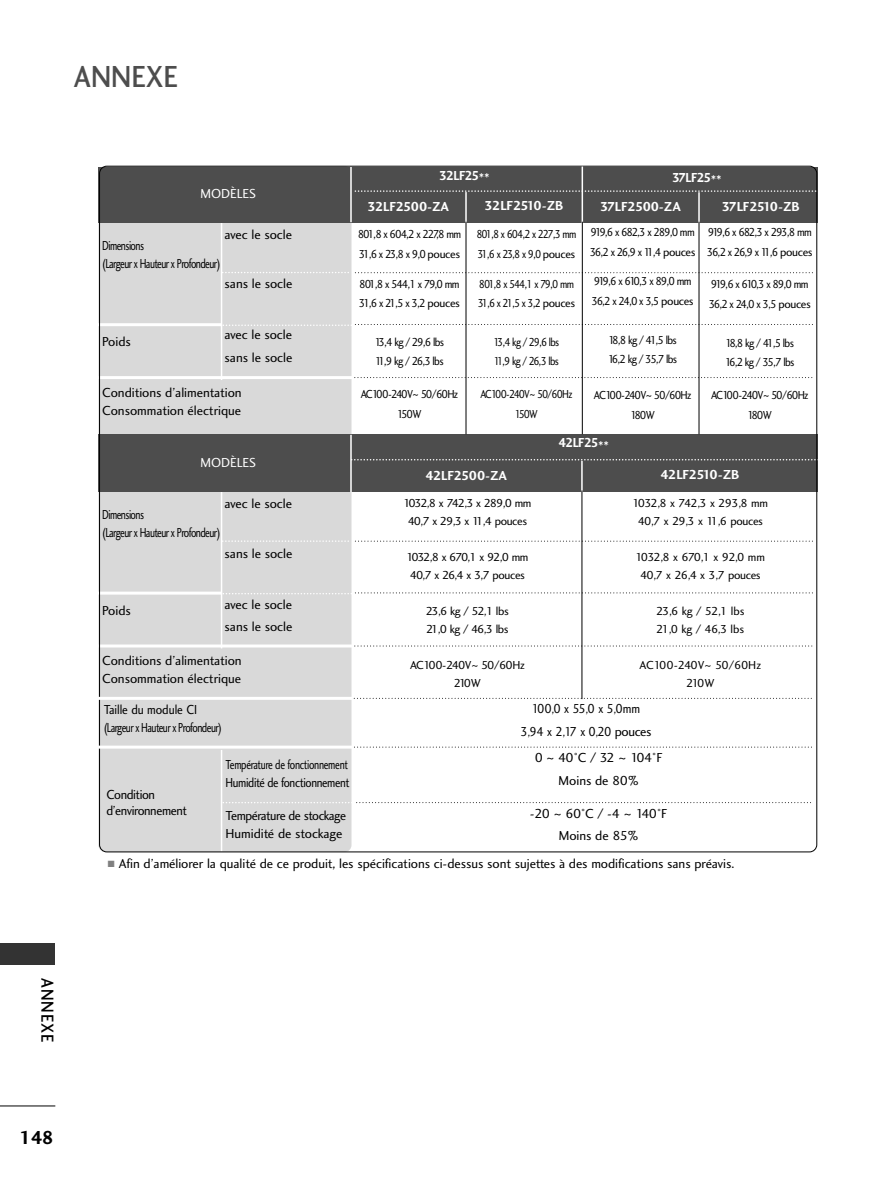
<style>
.page{position:relative;width:893px;height:1190px;background:#fff}
.page>*{position:absolute;margin:0;border:0;box-sizing:border-box;transform-origin:0 0}
.t1{font:31.5px "Charlotte Sans Medium Plain";color:#4d4d4d;scale:.9 1}
.t2{font:19.5px "Charlotte Sans Bold Plain";color:#000}
.t3{font:18px "Charlotte Sans Medium Plain";letter-spacing:.06em;color:#000;scale:.9 1}
.t4{font:13.5px/22.5px "Charlotte Sans Book Plain";letter-spacing:-.005em;color:#000}
.t5{font:13.5px/18px "Charlotte Sans Book Plain";letter-spacing:-.055em;color:#000;scale:.75 1}
.t6{font:13.5px/18px "Charlotte Sans Book Plain";letter-spacing:-.03em;color:#000;scale:.95 1}
.t7{font:13.5px/18px "Charlotte Sans Book Plain";letter-spacing:-.03em;color:#000;scale:.75 1}
.t8{font:13.5px/18px "Charlotte Sans Book Plain";letter-spacing:-.055em;color:#000;scale:.9 1}
.t9{font:13.5px/22.5px "Charlotte Sans Book Plain";letter-spacing:-.03em;color:#000;text-align:center;scale:.9 1}
.t10{font:13.5px "Charlotte Sans Bold Plain";letter-spacing:-.005em;color:#fff}
.t11{font:13.5px "Charlotte Sans Bold Plain";letter-spacing:-.03em;color:#fff}
.t12{font:13.5px/22.5px "Charlotte Sans Book Plain";letter-spacing:-.025em;color:#000;text-align:center}
.t13{font:13.5px "Charlotte Sans Bold Plain";letter-spacing:-.03em;color:#fff;scale:.95 1}
.t14{font:13.5px "Charlotte Sans Book Plain";letter-spacing:-.005em;color:#fff}
.t15{font:12px/19.5px "Charlotte Sans Book Plain";letter-spacing:-.095em;color:#000;text-align:center;scale:.9 1}
.t16{font:12px/18px "Charlotte Sans Book Plain";letter-spacing:-.065em;color:#000;text-align:center}
.t17{font:12px/19.5px "Charlotte Sans Book Plain";letter-spacing:-.065em;color:#000;scale:.9 1}
.t18{font:12px/19.5px "Charlotte Sans Book Plain";letter-spacing:-.115em;color:#000;scale:.9 1}
.t19{font:12px/18px "Charlotte Sans Book Plain";letter-spacing:-.09em;color:#000;text-align:center}
.t20{font:12px/19.5px "Charlotte Sans Book Plain";letter-spacing:-.105em;color:#000;scale:.9 1}
.t21{font:12px/19.5px "Charlotte Sans Book Plain";letter-spacing:-.1em;color:#000;scale:.85 1}
.t22{font:12px/19.5px "Charlotte Sans Book Plain";letter-spacing:-.095em;color:#000;scale:.85 1}
.t23{font:12px/19.5px "Charlotte Sans Book Plain";letter-spacing:-.1em;color:#000;scale:.9 1}
.t24{font:12px/19.5px "Charlotte Sans Book Plain";letter-spacing:-.065em;color:#000;scale:.85 1}
.t25{font:12px/18px "Charlotte Sans Book Plain";color:#000}
.t26{font:12px/18px "Charlotte Sans Book Plain";letter-spacing:-.03em;color:#000}
.t27{font:12px/18px "Charlotte Sans Book Plain";letter-spacing:-.035em;color:#000;text-align:center}
.s1{font-family:"Helvetica"}
.s2{font-size:12px}
.s3{color:#808080}
</style>
<div class="page">
<hr style="left:0;top:1105px;width:55px;height:1px;background:#000">
<div style="left:0;top:943px;width:54px;height:21px;background:#333"></div>
<div style="left:98px;top:166px;width:253px;height:686px;background:#d9d9d9;border-radius:7px"></div>
<hr style="left:221px;top:750px;width:1px;height:101px;background:#fff">
<svg style="left:355px;top:272px;width:458px;height:1px"></svg>
<svg style="left:223px;top:802px;width:588px;height:1px"></svg>
<hr style="left:98px;top:376px;width:289px;height:3px;background:#fff">
<svg style="left:355px;top:377px;width:458px;height:1px"></svg>
<div style="left:98px;top:167px;width:719px;height:55px;background:#4d4d4d"></div>
<hr style="left:98px;top:323px;width:124px;height:3px;background:#fff">
<hr style="left:221px;top:223px;width:1px;height:157px;background:#fff">
<svg style="left:223px;top:272px;width:126px;height:1px"></svg>
<svg style="left:223px;top:324px;width:590px;height:2px"></svg>
<hr style="left:350px;top:140px;width:2px;height:82px;background:#fff">
<svg style="left:355px;top:541px;width:458px;height:1px"></svg>
<hr style="left:98px;top:644px;width:289px;height:3px;background:#fff">
<svg style="left:355px;top:645px;width:458px;height:1px"></svg>
<hr style="left:98px;top:591px;width:124px;height:3px;background:#fff">
<hr style="left:221px;top:491px;width:1px;height:157px;background:#fff">
<svg style="left:223px;top:540px;width:126px;height:2px"></svg>
<svg style="left:223px;top:592px;width:590px;height:2px"></svg>
<div style="left:98px;top:434px;width:719px;height:58px;background:#4d4d4d"></div>
<hr style="left:350px;top:435px;width:2px;height:57px;background:#fff">
<svg style="left:352px;top:459px;width:466px;height:1px"></svg>
<svg style="left:355px;top:190px;width:463px;height:2px"></svg>
<hr style="left:465px;top:192px;width:1px;height:31px;background:#fff">
<hr style="left:581px;top:166px;width:2px;height:57px;background:#fff">
<hr style="left:465px;top:222px;width:1px;height:212px;background:#000">
<hr style="left:582px;top:222px;width:1px;height:212px;background:#000">
<hr style="left:698px;top:192px;width:1px;height:31px;background:#fff">
<hr style="left:698px;top:222px;width:1px;height:212px;background:#000">
<hr style="left:581px;top:461px;width:1px;height:31px;background:#fff">
<hr style="left:581px;top:490px;width:1px;height:209px;background:#000">
<hr style="left:98px;top:697px;width:289px;height:3px;background:#fff">
<svg style="left:354px;top:698px;width:458px;height:1px"></svg>
<hr style="left:98px;top:745px;width:289px;height:3px;background:#fff">
<svg style="left:354px;top:746px;width:458px;height:1px"></svg>
<h1 class="t1" style="left:74px;top:64px;width:117px">ANNEXE</h1>
<p class="t14" style="left:200px;top:189px;width:57px">MODÈLES</p>
<p class="t4" style="left:224px;top:224px;width:69px">avec le socle</p>
<p class="t4" style="left:224px;top:274px;width:69px">sans le socle</p>
<p class="t5" style="left:102px;top:238px;width:159px">Dimensions<br>(Largeur x Hauteur x Profondeur)</p>
<p class="t4" style="left:102px;top:332px;width:30px">Poids</p>
<p class="t4" style="left:224px;top:325px;width:69px">avec le socle sans le socle</p>
<p class="t4" style="left:102px;top:384px;width:141px;line-height:18px">Conditions d’alimentation<br>Consommation électrique</p>
<p class="t14" style="left:200px;top:457px;width:57px">MODÈLES</p>
<p class="t14" style="left:204px;top:457px;width:51px">MODELS</p>
<p class="t4" style="left:224px;top:494px;width:69px">avec le socle</p>
<p class="t4" style="left:224px;top:543px;width:69px">sans le socle</p>
<p class="t5" style="left:102px;top:507px;width:159px">Dimensions<br>(Largeur x Hauteur x Profondeur)</p>
<p class="t4" style="left:102px;top:600px;width:30px">Poids</p>
<p class="t4" style="left:224px;top:594px;width:69px">avec le socle sans le socle</p>
<p class="t4" style="left:102px;top:653px;width:141px;line-height:18px">Conditions d’alimentation<br>Consommation électrique</p>
<p class="t13" style="left:439px;top:170px;width:55px">32LF25**</p>
<p class="t13" style="left:672px;top:172px;width:54px">37LF25**</p>
<p class="t10" style="left:367px;top:201px;width:83px">32LF2500-ZA</p>
<p class="t11" style="left:484px;top:200px;width:80px">32LF2510-ZB</p>
<p class="t10" style="left:600px;top:201px;width:82px">37LF2500-ZA</p>
<p class="t11" style="left:721px;top:201px;width:79px">37LF2510-ZB</p>
<p class="t15" style="left:358px;top:225px;width:116px;text-align:left">801,8 x 604,2 x 227,8 mm<br>31,6 x 23,8 x 9,0 pouces</p>
<p class="t23" style="left:359px;top:275px;width:114px">801,8 x 544,1 x 79,0 mm<br>31,6 x 21,5 x 3,2 pouces</p>
<p class="t17" style="left:374px;top:333px;width:79px">13,4 kg / 29,6 lbs<br>11,9 kg / 26,3 lbs</p>
<p class="t15" style="left:360px;top:386px;width:110px">AC100-240V<span class="s1">~</span> 50/60Hz<br>150W</p>
<p class="t22" style="left:476px;top:225px;width:119px">801,8 x 604,2 x 227,3 mm<br>31,6 x 23,8 x 9,0 pouces</p>
<p class="t21" style="left:477px;top:275px;width:116px">801,8 x 544,1 x 79,0 mm<br>31,6 x 21,5 x 3,2 pouces</p>
<p class="t24" style="left:493px;top:333px;width:79px">13,4 kg / 29,6 lbs<br>11,9 kg / 26,3 lbs</p>
<p class="t21" style="left:480px;top:386px;width:110px;text-align:center">AC100-240V<span class="s1">~</span> 50/60Hz<br>150W</p>
<p class="t18" style="left:589px;top:223px;width:119px">919,6 x 682,3 x 289,0 mm<br>36,2 x 26,9 x 11,4 pouces</p>
<p class="t20" style="left:591px;top:273px;width:115px">919,6 x 610,3 x 89,0 mm<br>36,2 x 24,0 x 3,5 pouces</p>
<p class="t17" style="left:608px;top:331px;width:78px">18,8 kg / 41,5 lbs<br>16,2 kg / 35,7 lbs</p>
<p class="t15" style="left:594px;top:387px;width:110px">AC100-240V<span class="s1">~</span> 50/60Hz<br>180W</p>
<p class="t13" style="left:558px;top:437px;width:55px">42LF25**</p>
<p class="t18" style="left:707px;top:223px;width:119px">919,6 x 682,3 x 293,8 mm<br>36,2 x 26,9 x 11,6 pouces</p>
<p class="t20" style="left:708px;top:276px;width:115px">919,6 x 610,3 x 89,0 mm<br>36,2 x 24,0 x 3,5 pouces</p>
<p class="t17" style="left:725px;top:334px;width:78px">18,8 kg / 41,5 lbs<br>16,2 kg / 35,7 lbs</p>
<p class="t15" style="left:711px;top:387px;width:110px">AC100-240V<span class="s1">~</span> 50/60Hz<br>180W</p>
<p class="t10" style="left:425px;top:470px;width:83px">42LF2500-ZA</p>
<p class="t11" style="left:660px;top:469px;width:80px">42LF2510-ZB</p>
<p class="t19" style="left:403px;top:495px;width:129px">1032,8 x 742,3 x 289,0 mm<br>40,7 x 29,3 x 11,4 pouces</p>
<p class="t19" style="left:406px;top:549px;width:124px;text-align:left">1032,8 x 670,1 x 92,0 mm<br>40,7 x 26,4 x 3,7 pouces</p>
<p class="t26" style="left:426px;top:603px;width:85px">23,6 kg / 52,1 lbs<br>21,0 kg / 46,3 lbs</p>
<p class="t16" style="left:410px;top:657px;width:116px">AC100-240V<span class="s1">~</span> 50/60Hz<br>210W</p>
<p class="t16" style="left:632px;top:495px;width:137px">1032,8 x 742,3 x 293,8 mm<br>40,7 x 29,3 x 11,6 pouces</p>
<p class="t16" style="left:635px;top:549px;width:131px">1032,8 x 670,1 x 92,0 mm<br>40,7 x 26,4 x 3,7 pouces</p>
<p class="t25" style="left:656px;top:603px;width:90px">23,6 kg / 52,1 lbs<br>21,0 kg / 46,3 lbs</p>
<p class="t27" style="left:639px;top:657px;width:123px">AC100-240V<span class="s1">~</span> 50/60Hz<br>210W</p>
<p class="t8" style="left:104px;top:702px;width:133px">Taille du module CI (Largeur x Hauteur x Profondeur)</p>
<p class="t9" style="left:520px;top:698px;width:147px">100<span class="s2">,</span>0 x 55<span class="s2">,</span>0 x 5<span class="s2">,</span>0mm<br>3<span class="s2">,</span>94 x 2<span class="s2">,</span>17 x 0<span class="s2">,</span>20 pouces</p>
<p class="t6" style="left:106px;top:787px;width:86px;line-height:16.5px">Condition d’environnement</p>
<p class="t7" style="left:225px;top:757px;width:167px">Température de fonctionnement<br>Humidité de fonctionnement</p>
<p class="t6" style="left:225px;top:808px;width:128px">Température de stockage<br>Humidité de stockage</p>
<p class="t4" style="left:534px;top:747px;width:129px;text-align:center">0 <span class="s1">~</span> 40°C / 32 <span class="s1">~</span> 104°F<br>Moins de 80%</p>
<p class="t12" style="left:530px;top:803px;width:139px">-20 <span class="s1">~</span> 60°C / -4 <span class="s1">~</span> 140°F<br>Moins de 85%</p>
<p class="t4" style="left:108px;top:854px;width:628px"><span class="s3">■</span> Afin d’améliorer la qualité de ce produit, les spécifications ci-dessus sont sujettes à des modifications sans préavis.</p>
<h3 class="t3" style="left:54px;top:977px;width:73px;rotate:90deg">ANNEXE</h3>
<h2 class="t2" style="left:19px;top:1129px;width:36px">148</h2>
</div>
